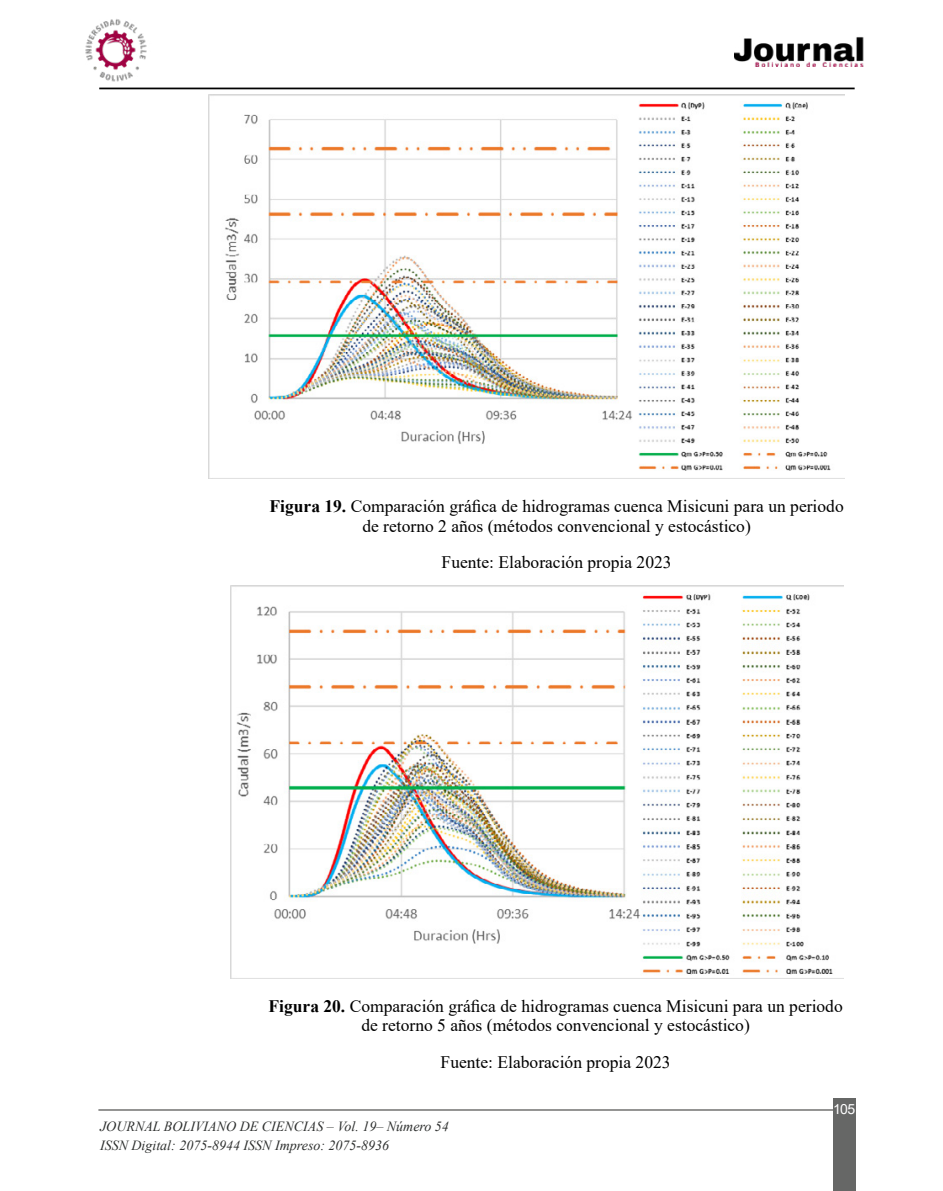
<style>
.page{position:relative;width:943px;height:1191px;background:#fff}
.page>*{position:absolute;margin:0;border:0;box-sizing:border-box;transform-origin:0 0}
.t1{font:17.5px/19.2px "Times New Roman";color:#000;text-align:center}
.t2{font:italic 14px/19.2px "Times New Roman";color:#2d2f2e}
.t3{font:14px "Arial";color:#fff}
.s1{font-weight:700}
</style>
<div class="page">
<img style="left:734px;top:37px;width:130px;height:29px">
<hr style="left:99px;top:88px;width:755px;height:1px;background:#000">
<hr style="left:98px;top:1109px;width:745px;height:1px;background:#868685">
<div style="left:833px;top:1098px;width:22px;height:93px;background:#666766"></div>
<img style="left:85px;top:19px;width:62px;height:63px">
<img style="left:208px;top:95px;width:636px;height:384px">
<img style="left:231px;top:585px;width:613px;height:393px">
<p class="t1" style="left:269px;top:496px;width:575px"><span class="s1">Figura 19.</span> Comparación gráfica de hidrogramas cuenca Misicuni para un periodo de retorno 2 años (métodos convencional y estocástico)</p>
<p class="t1" style="left:441px;top:552px;width:231px">Fuente: Elaboración propia 2023</p>
<p class="t1" style="left:268px;top:995px;width:575px"><span class="s1">Figura 20.</span> Comparación gráfica de hidrogramas cuenca Misicuni para un periodo de retorno 5 años (métodos convencional y estocástico)</p>
<p class="t1" style="left:440px;top:1051px;width:231px">Fuente: Elaboración propia 2023</p>
<p class="t2" style="left:100px;top:1116px;width:350px">JOURNAL BOLIVIANO DE CIENCIAS – Vol. 19– Número 54<br>ISSN Digital: 2075-8944 ISSN Impreso: 2075-8936</p>
<p class="t3" style="left:833px;top:1099px;width:24px">105</p>
</div>
